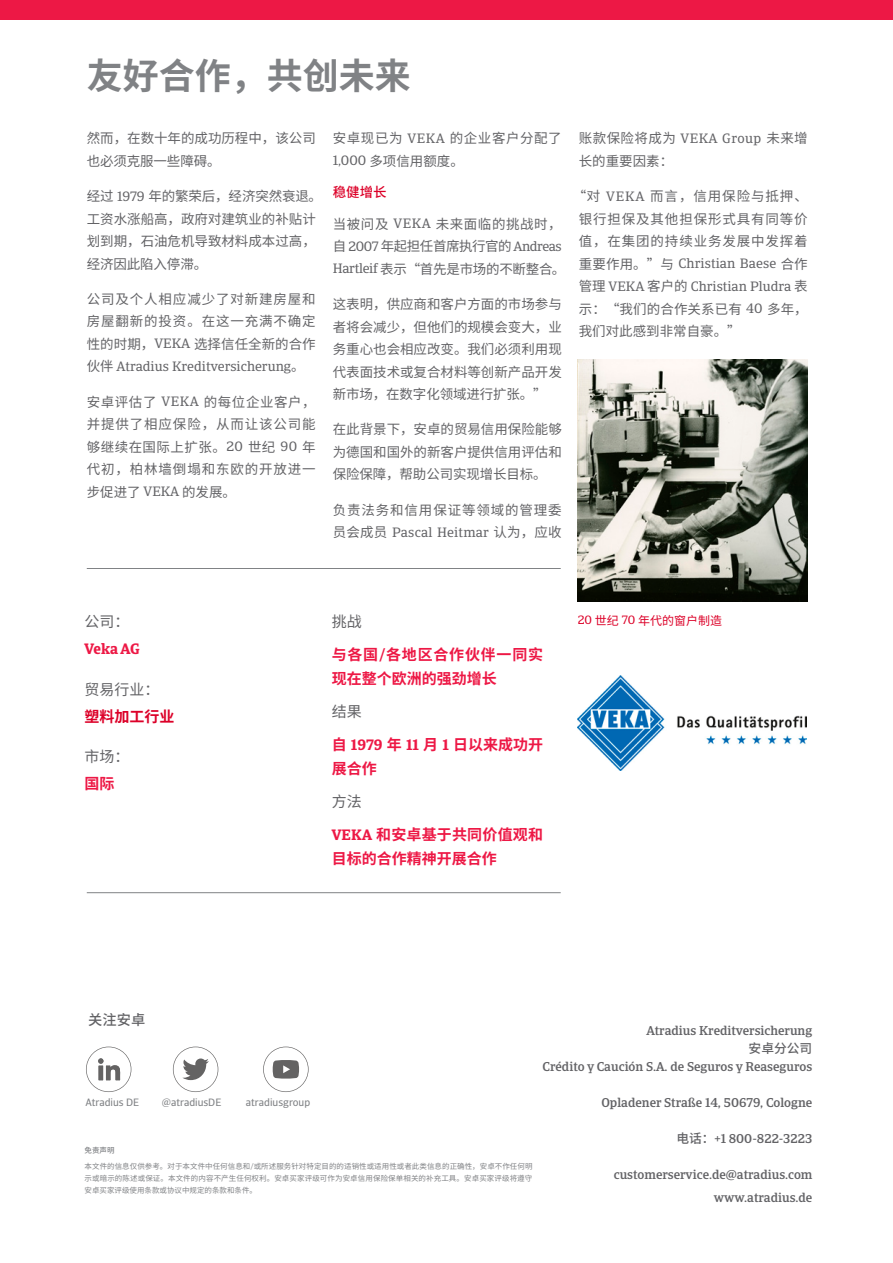
<style>
.page{position:relative;width:893px;height:1263px;background:#fff}
.page>*{position:absolute;margin:0;border:0;box-sizing:border-box;transform-origin:0 0}
.Paragraph_Style2{font:700 36px "Noto Sans CJ Ksc";color:#808285}
.Paragraph_Style2-2{font:700 15px/24px "Noto Sans CJ Ksc";color:#ed1845}
.Paragraph_Style12{font:700 15px/24px "Noto Sans CJ Ksc";letter-spacing:.05em;color:#ed1845}
.Paragraph_Style5{font:700 15px/24px "Noto Sans CJ Ksc";color:#ed1845}
.Paragraph_Style5-2{font:15px "Noto Sans CJ Ksc";color:#636366}
.Paragraph_Style4{font:700 15px "Catalana";letter-spacing:-.01em;color:#ed1845}
.Paragraph_Style6{font:700 15px "Noto Sans CJ Ksc";color:#dc0028}
.Paragraph_Style8{font:15px "Noto Sans CJ Ksc";color:#636366}
.Paragraph_Style2-3{font:500 14.25px "Noto Sans CJ Ksc";color:#636366}
.Paragraph_Style1{font:13.5px/22.5px "Noto Sans CJ Ksc";color:#636366}
.Paragraph_Style11{font:13.5px/22.5px "Noto Sans CJ Ksc";letter-spacing:.065em;color:#636366;text-align:justify}
.Paragraph_Style10{font:13.5px/22.5px "Noto Sans CJ Ksc";color:#636366;text-align:justify}
.Paragraph_Style3{font:13.5px/22.4px "Noto Sans CJ Ksc";letter-spacing:.065em;color:#636366;text-align:justify}
.Paragraph_Style9{font:13.5px/22.5px "Noto Sans CJ Ksc";letter-spacing:-.02em;color:#636366}
.Paragraph_Style1-2{font:13.5px/22px "Noto Sans CJ Ksc";letter-spacing:.065em;color:#636366}
.Paragraph_Style7{font:13.5px/22.5px "Noto Sans CJ Ksc";letter-spacing:.04em;color:#636366}
.Paragraph_Style1-3{font:13.5px/22.5px "Noto Sans CJ Ksc";letter-spacing:.03em;color:#636366}
.Paragraph_Style8-2{font:500 13.5px "Noto Sans CJ Ksc";color:#dc0028}
.Paragraph_Style13{font:500 12.75px/18px "Catalana";color:#636366;text-align:right}
.Paragraph_Style15{font:500 12.75px "Catalana";color:#636366}
.Paragraph_Style17{font:500 12.75px "Catalana";color:#636366}
.Paragraph_Style16{font:500 12.75px "Catalana";color:#636366}
.Paragraph_Style18{font:500 12.75px "Catalana";color:#636366}
.Paragraph_Style2-4{font:12px "Noto Sans CJ Ksc";color:#dc0028}
.Paragraph_Style2-5{font:10.65px "Catalana Sans";color:#808285}
.Paragraph_Style2-6{font:7.5px/12px "Noto Sans CJ Ksc";color:#808285;text-align:justify}
.Paragraph_Style8-3{font:500 7.5px "Noto Sans CJ Ksc";color:#808285}
.s1{font-family:"Catalana"}
.s2{font-family:"Catalana Sans"}
.s3{font-family:"Noto Sans CJ Ksc"}
</style>
<div class="page">
<div style="left:0;top:0;width:893px;height:20px;background:#ed1845"></div>
<img style="left:578px;top:360px;width:230px;height:241px">
<img style="left:578px;top:676px;width:228px;height:95px">
<hr style="left:87px;top:568px;width:474px;height:1px;background:#808285">
<hr style="left:87px;top:892px;width:474px;height:1px;background:#808285">
<svg style="left:86px;top:1046px;width:45px;height:46px"></svg>
<svg style="left:173px;top:1046px;width:45px;height:46px"></svg>
<svg style="left:263px;top:1046px;width:46px;height:46px"></svg>
<p class="Paragraph_Style2" style="left:87px;top:56px;width:325px">友好合作，共创未来</p>
<p class="Paragraph_Style1" style="left:87px;top:127px;width:231px">然而，在数十年的成功历程中，该公司也必须克服一些障碍。</p>
<p class="Paragraph_Style1" style="left:87px;top:185px;width:237px">经过 <span class="s1">1979</span> 年的繁荣后，经济突然衰退。工资水涨船高，政府对建筑业的补贴计划到期，石油危机导致材料成本过高，经济因此陷入停滞。</p>
<p class="Paragraph_Style3" style="left:87px;top:288px;width:231px">公司及个人相应减少了对新建房屋和房屋翻新的投资。在这一充满不确定性的时期，<span class="s1">VEKA</span> 选择信任全新的合作伙伴 <span class="s1">Atradius Kreditversicherung</span>。</p>
<p class="Paragraph_Style1" style="left:87px;top:391px;width:230px;text-align:justify">安卓评估了 <span class="s1">VEKA</span> 的每位企业客户，并提供了相应保险，从而让该公司能够继续在国际上扩张。<span class="s1">20</span> 世纪 <span class="s1">90</span> 年代初，柏林墙倒塌和东欧的开放进一步促进了 <span class="s1">VEKA</span> 的发展。</p>
<p class="Paragraph_Style7" style="left:333px;top:127px;width:230px">安卓现已为 <span class="s1">VEKA</span> 的企业客户分配了<br><span class="s1">1,000</span> 多项信用额度。</p>
<p class="Paragraph_Style8-2" style="left:333px;top:185px;width:55px">稳健增长</p>
<p class="Paragraph_Style9" style="left:333px;top:213px;width:234px">当被问及 <span class="s1">VEKA</span> 未来面临的挑战时，自 <span class="s1">2007</span> 年起担任首席执行官的 <span class="s1">Andreas<br>Hartleif</span> 表示“首先是市场的不断整合。</p>
<p class="Paragraph_Style10" style="left:333px;top:293px;width:231px">这表明，供应商和客户方面的市场参与者将会减少，但他们的规模会变大，业务重心也会相应改变。我们必须利用现代表面技术或复合材料等创新产品开发新市场，在数字化领域进行扩张。”</p>
<p class="Paragraph_Style1" style="left:333px;top:418px;width:231px;text-align:justify">在此背景下，安卓的贸易信用保险能够为德国和国外的新客户提供信用评估和保险保障，帮助公司实现增长目标。</p>
<p class="Paragraph_Style1-2" style="left:333px;top:499px;width:230px">负责法务和信用保证等领域的管理委员会成员 <span class="s1">Pascal Heitmar</span> 认为，应收</p>
<p class="Paragraph_Style1-3" style="left:579px;top:127px;width:230px">账款保险将成为 <span class="s1">VEKA Group</span> 未来增长的重要因素：</p>
<p class="Paragraph_Style11" style="left:579px;top:185px;width:231px;text-indent:-6px">“对 <span class="s1">VEKA</span> 而言，信用保险与抵押、银行担保及其他担保形式具有同等价值，在集团的持续业务发展中发挥着重要作用。”与 <span class="s1">Christian Baese</span> 合作管理 <span class="s1">VEKA</span> 客户的 <span class="s1">Christian Pludra</span> 表示：“我们的合作关系已有 <span class="s1">40</span> 多年，我们对此感到非常自豪。”</p>
<p class="Paragraph_Style5-2" style="left:85px;top:613px;width:46px">公司：</p>
<p class="Paragraph_Style4" style="left:85px;top:639px;width:57px">Veka AG</p>
<p class="Paragraph_Style5-2" style="left:85px;top:681px;width:76px">贸易行业：</p>
<p class="Paragraph_Style6" style="left:85px;top:708px;width:91px">塑料加工行业</p>
<p class="Paragraph_Style5-2" style="left:85px;top:748px;width:46px">市场：</p>
<p class="Paragraph_Style2-2" style="left:85px;top:772px;width:31px">国际</p>
<p class="Paragraph_Style8" style="left:332px;top:613px;width:31px">挑战</p>
<p class="Paragraph_Style12" style="left:332px;top:643px;width:213px">与各国<span class="s1">/</span>各地区合作伙伴一同实现在整个欧洲的强劲增长</p>
<p class="Paragraph_Style8" style="left:332px;top:703px;width:31px">结果</p>
<p class="Paragraph_Style5" style="left:332px;top:733px;width:213px">自 <span class="s1">1979</span> 年 <span class="s1">11</span> 月 <span class="s1">1</span> 日以来成功开展合作</p>
<p class="Paragraph_Style8" style="left:332px;top:793px;width:31px">方法</p>
<p class="Paragraph_Style2-2" style="left:332px;top:823px;width:213px"><span class="s1">VEKA</span> 和安卓基于共同价值观和目标的合作精神开展合作</p>
<p class="Paragraph_Style2-4" style="left:578px;top:613px;width:146px"><span class="s1">20</span> 世纪 <span class="s1">70</span> 年代的窗户制造</p>
<p class="Paragraph_Style2-3" style="left:88px;top:1012px;width:59px">关注安卓</p>
<p class="Paragraph_Style2-5" style="left:85px;top:1096px;width:55px">Atradius DE</p>
<p class="Paragraph_Style2-5" style="left:162px;top:1096px;width:61px">@atradiusDE</p>
<p class="Paragraph_Style2-5" style="left:246px;top:1096px;width:66px">atradiusgroup</p>
<p class="Paragraph_Style8-3" style="left:85px;top:1146px;width:31px">免责声明</p>
<p class="Paragraph_Style2-6" style="left:85px;top:1161px;width:449px">本文件的信息仅供参考。对于本文件中任何信息和<span class="s2">/</span>或所述服务针对特定目的的适销性或适用性或者此类信息的正确性，安卓不作任何明示或暗示的陈述或保证。本文件的内容不产生任何权利。安卓买家评级可作为安卓信用保险保单相关的补充工具。安卓买家评级将遵守安卓买家评级使用条款或协议中规定的条款和条件。</p>
<p class="Paragraph_Style13" style="left:542px;top:1022px;width:271px">Atradius Kreditversicherung<br><span class="s3">安卓分公司<br></span>Crédito y Caución S.A. de Seguros y Reaseguros</p>
<p class="Paragraph_Style15" style="left:601px;top:1095px;width:212px">Opladener Straße 14, 50679, Cologne</p>
<p class="Paragraph_Style16" style="left:676px;top:1131px;width:138px"><span class="s3">电话：</span>+1 800-822-3223</p>
<p class="Paragraph_Style17" style="left:614px;top:1167px;width:200px">customerservice.de@atradius.com</p>
<p class="Paragraph_Style18" style="left:714px;top:1189px;width:100px">www.atradius.de</p>
</div>
